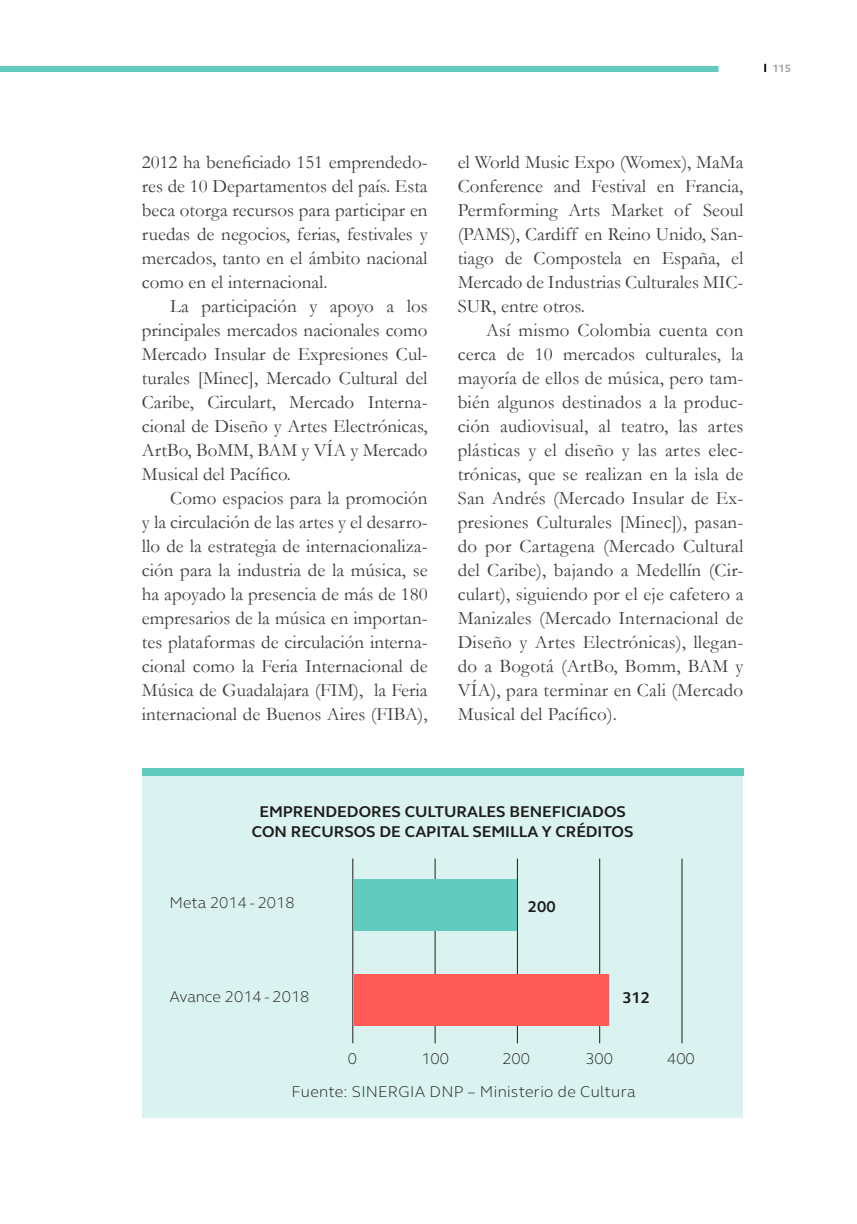
<style>
.page{position:relative;width:857px;height:1224px;background:#fff}
.page>*{position:absolute;margin:0;border:0;box-sizing:border-box;transform-origin:0 0}
.t1{font:19px/24px "Garamond";color:#3d3d3c;text-align:justify}
.t2{font:300 16px "FS Elliot Pro";color:#1d1d1b}
.t3{font:700 16px/20px "FS Elliot Pro";color:#1d1d1b;text-align:center}
.t4{font:700 11px "FS Elliot Pro";color:#9d9d9d}
</style>
<div class="page">
<div style="left:0;top:66px;width:718px;height:6px;background:#61ccbd"></div>
<div style="left:142px;top:776px;width:600px;height:342px;background:#dbf3f0"></div>
<div style="left:142px;top:768px;width:601px;height:8px;background:#61ccbd"></div>
<hr style="left:352px;top:859px;width:1px;height:184px;background:#1d1d1b">
<hr style="left:434px;top:859px;width:1px;height:184px;background:#1d1d1b">
<hr style="left:516px;top:859px;width:1px;height:184px;background:#1d1d1b">
<hr style="left:599px;top:859px;width:1px;height:184px;background:#1d1d1b">
<hr style="left:681px;top:859px;width:1px;height:184px;background:#1d1d1b">
<div style="left:353px;top:879px;width:163px;height:51px;background:#61ccbd"></div>
<div style="left:353px;top:974px;width:255px;height:51px;background:#ff5c58"></div>
<p class="t4" style="left:771px;top:61px;width:20px">115</p>
<p class="t1" style="left:142px;top:150px;width:287px">2012 ha beneficiado 151 emprendedo&shy;res de 10 Departamentos del país. Esta beca otorga recursos para participar en ruedas de negocios, ferias, festivales y mercados, tanto en el ámbito nacional como en el internacional.</p>
<p class="t1" style="left:142px;top:294px;width:287px;text-indent:28px">La participación y apoyo a los principales mercados nacionales como Mercado Insular de Expresiones Cul&shy;turales [Minec], Mercado Cultural del Caribe, Circulart, Mercado Interna&shy;cional de Diseño y Artes Electrónicas, ArtBo, BoMM, BAM y VÍA y Mercado Musical del Pacífico.</p>
<p class="t1" style="left:142px;top:486px;width:287px;text-indent:28px">Como espacios para la promoción y la circulación de las artes y el desarro&shy;llo de la estrategia de internacionaliza&shy;ción para la industria de la música, se ha apoyado la presencia de más de 180 empresarios de la música en importan&shy;tes plataformas de circulación interna&shy;cional como la Feria Internacional de Música de Guadalajara (FIM), la Feria internacional de Buenos Aires (FIBA),</p>
<p class="t1" style="left:457px;top:150px;width:287px">el World Music Expo (Womex), MaMa Conference and Festival en Francia, Permforming Arts Market of Seoul (PAMS), Cardiff en Reino Unido, San&shy;tiago de Compostela en España, el Mercado de Industrias Culturales MIC-SUR, entre otros.</p>
<p class="t1" style="left:457px;top:318px;width:287px;text-indent:28px">Así mismo Colombia cuenta con cerca de 10 mercados culturales, la mayoría de ellos de música, pero tam&shy;bién algunos destinados a la produc&shy;ción audiovisual, al teatro, las artes plásticas y el diseño y las artes elec&shy;trónicas, que se realizan en la isla de San Andrés (Mercado Insular de Ex&shy;presiones Culturales [Minec]), pasan&shy;do por Cartagena (Mercado Cultural del Caribe), bajando a Medellín (Cir&shy;culart), siguiendo por el eje cafetero a Manizales (Mercado Internacional de Diseño y Artes Electrónicas), llegan&shy;do a Bogotá (ArtBo, Bomm, BAM y VÍA), para terminar en Cali (Mercado Musical del Pacífico).</p>
<p class="t3" style="left:252px;top:802px;width:383px">EMPRENDEDORES CULTURALES BENEFICIADOS<br>CON RECURSOS DE CAPITAL SEMILLA Y CRÉDITOS</p>
<p class="t2" style="left:169px;top:892px;width:126px">Meta 2014 - 2018</p>
<p class="t3" style="left:527px;top:896px;width:29px">200</p>
<p class="t2" style="left:169px;top:986px;width:141px">Avance 2014 - 2018</p>
<p class="t3" style="left:622px;top:987px;width:29px">312</p>
<p class="t2" style="left:347px;top:1048px;width:11px">0</p>
<p class="t2" style="left:421px;top:1048px;width:29px">100</p>
<p class="t2" style="left:502px;top:1048px;width:29px">200</p>
<p class="t2" style="left:585px;top:1048px;width:29px">300</p>
<p class="t2" style="left:291px;top:1080px;width:345px">Fuente: SINERGIA DNP – Ministerio de Cultura</p>
<p class="t2" style="left:666px;top:1048px;width:29px">400</p>
</div>
